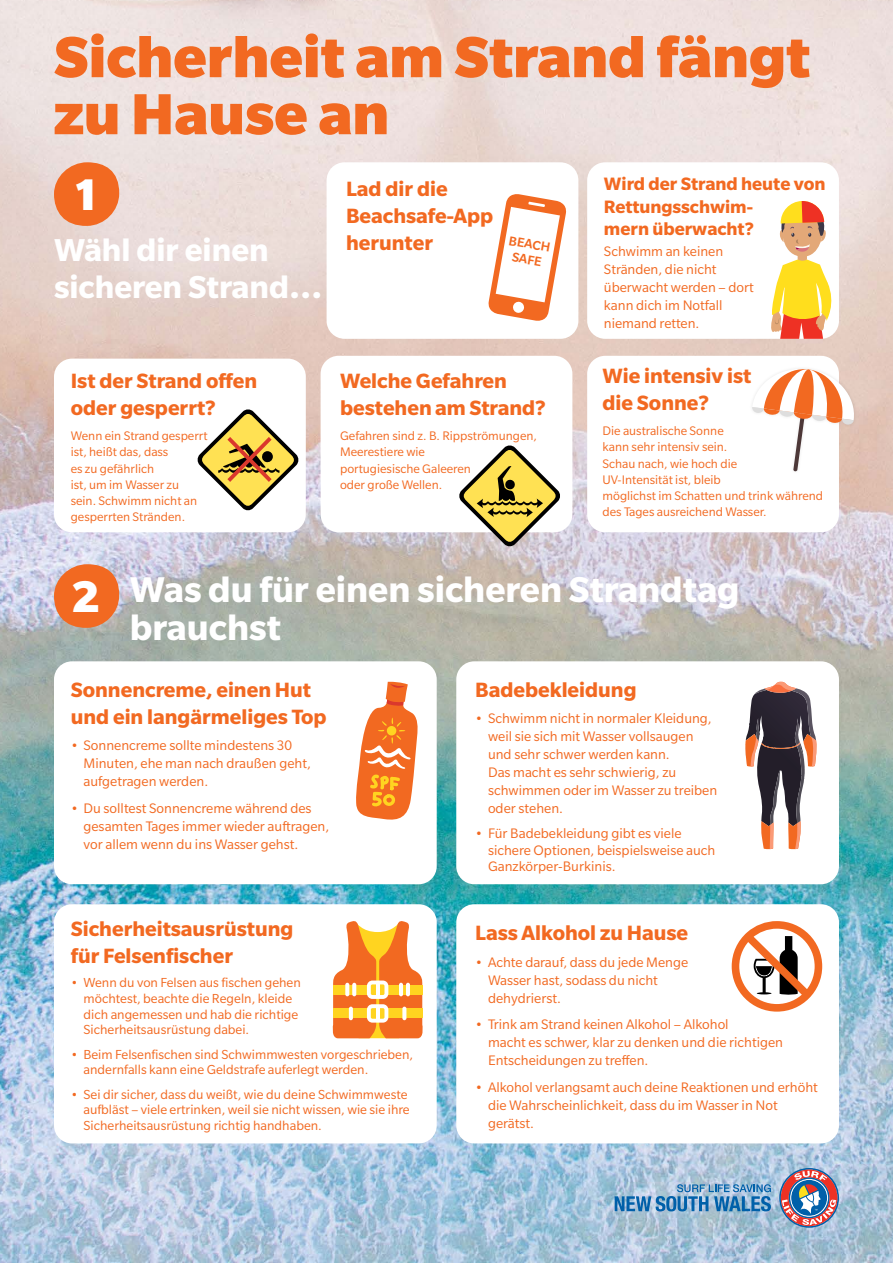
<style>
.page{position:relative;width:893px;height:1263px;background:#fff}
.page>*{position:absolute;margin:0;border:0;box-sizing:border-box;transform-origin:0 0}
.t1{font:900 63px/57px "Slate Std";color:#f26921}
.t2{font:900 48.3px "Slate Std";color:#fff}
.t3{font:700 39px/37.5px "Slate Std";color:#fff}
.t4{font:700 34.5px/37.5px "Slate Std";color:#fff}
.t5{font:700 22.5px/27px "Slate Std";color:#f26921}
.t6{font:700 19.5px/22.5px "Slate Std";color:#f26921}
.t7{font:15px/18px "Slate Std";color:#f26921}
.t8{font:14.25px/15.8px "Slate Std";color:#f26921}
.t9{font:500 14.1px/15.9px "Slate Std";color:#f26921;text-align:center}
.t10{font:13.5px/16.2px "Slate Std";color:#f26921}
.s1{font-size:39px}
</style>
<div class="page">
<img style="left:0;top:0;width:893px;height:1263px">
<svg style="left:779px;top:1168px;width:60px;height:60px;background:#998a9e"></svg>
<svg style="left:615px;top:1184px;width:156px;height:27px;background:#71a2ca"></svg>
<div style="left:327px;top:162px;width:251px;height:177px;background:#fff;border-radius:18px"></div>
<div style="left:54px;top:162px;width:65px;height:64px;background:#f26921;border-radius:50%"></div>
<div style="left:587px;top:162px;width:252px;height:177px;background:#fff;border-radius:18px"></div>
<svg style="left:770px;top:201px;width:67px;height:138px"></svg>
<div style="left:54px;top:359px;width:252px;height:173px;background:#fff;border-radius:18px"></div>
<div style="left:321px;top:356px;width:251px;height:176px;background:#fff;border-radius:18px"></div>
<div style="left:587px;top:356px;width:252px;height:176px;background:#fff;border-radius:18px"></div>
<div style="left:54px;top:661px;width:383px;height:223px;background:#fff;border-radius:18px"></div>
<div style="left:456px;top:661px;width:383px;height:223px;background:#fff;border-radius:18px"></div>
<div style="left:54px;top:904px;width:383px;height:239px;background:#fff;border-radius:18px"></div>
<div style="left:456px;top:904px;width:383px;height:239px;background:#fff;border-radius:18px"></div>
<div style="left:54px;top:564px;width:65px;height:64px;background:#f26921;border-radius:50%"></div>
<svg style="left:197px;top:409px;width:102px;height:102px"></svg>
<svg style="left:458px;top:445px;width:103px;height:102px"></svg>
<svg style="left:488px;top:194px;width:79px;height:127px"></svg>
<svg style="left:356px;top:682px;width:62px;height:138px"></svg>
<div style="left:749px;top:366px;width:108px;height:109px;background:#000;opacity:.1"></div>
<svg style="left:752px;top:366px;width:105px;height:105px"></svg>
<svg style="left:332px;top:921px;width:91px;height:117px"></svg>
<hr style="left:399px;top:983px;width:4px;height:13px;background:#fff;border-radius:2px">
<hr style="left:406px;top:983px;width:4px;height:13px;background:#fff;border-radius:2px">
<svg style="left:402px;top:1007px;width:4px;height:13px"></svg>
<svg style="left:349px;top:1007px;width:4px;height:13px"></svg>
<svg style="left:352px;top:983px;width:4px;height:13px"></svg>
<svg style="left:345px;top:983px;width:4px;height:13px"></svg>
<hr style="left:376px;top:1006px;width:4px;height:14px;background:#fff">
<hr style="left:376px;top:982px;width:4px;height:14px;background:#fff">
<svg style="left:731px;top:921px;width:92px;height:91px"></svg>
<svg style="left:745px;top:682px;width:72px;height:167px"></svg>
<h1 class="t1" style="left:54px;top:28px;width:758px">Sicherheit am Strand fängt zu Hause an</h1>
<h2 class="t2" style="left:72px;top:168px;width:30px">1</h2>
<h3 class="t5" style="left:346px;top:175px;width:149px">Lad dir die<br>Beachsafe-App herunter</h3>
<h3 class="t6" style="left:604px;top:172px;width:223px">Wird der Strand heute von<br>Rettungsschwim-<br>mern überwacht?</h3>
<p class="t9" style="left:510px;top:232px;width:43px;rotate:10deg">BEACH<br>SAFE</p>
<h3 class="t4" style="left:54px;top:231px;width:270px">Wähl dir einen sicheren Strand<span class="s1">…</span></h3>
<p class="t7" style="left:604px;top:242px;width:151px">Schwimm an keinen<br>Stränden, die nicht überwacht werden – dort kann dich im Notfall niemand retten.</p>
<h3 class="t5" style="left:71px;top:367px;width:188px">Ist der Strand offen oder gesperrt?</h3>
<p class="t10" style="left:71px;top:428px;width:138px">Wenn ein Strand gesperrt ist, heißt das, dass<br>es zu gefährlich<br>ist, um im Wasser zu sein. Schwimm nicht an gesperrten Stränden.</p>
<h3 class="t5" style="left:340px;top:367px;width:207px">Welche Gefahren bestehen am Strand?</h3>
<p class="t10" style="left:340px;top:428px;width:199px">Gefahren sind z. B. Rippströmungen,<br>Meerestiere wie<br>portugiesische Galeeren<br>oder große Wellen.</p>
<h3 class="t5" style="left:602px;top:363px;width:150px">Wie intensiv ist die Sonne?</h3>
<p class="t10" style="left:602px;top:423px;width:222px">Die australische Sonne<br>kann sehr intensiv sein.<br>Schau nach, wie hoch die<br>UV-Intensität ist, bleib<br>möglichst im Schatten und trink während des Tages ausreichend Wasser.</p>
<h2 class="t2" style="left:72px;top:570px;width:30px">2</h2>
<h3 class="t3" style="left:130px;top:571px;width:611px">Was du für einen sicheren Strandtag brauchst</h3>
<h3 class="t5" style="left:71px;top:675px;width:257px">Sonnencreme, einen Hut und ein langärmeliges Top</h3>
<p class="t7" style="left:84px;top:736px;width:229px;text-indent:-13px">• Sonnencreme sollte mindestens 30<br>Minuten, ehe man nach draußen geht, aufgetragen werden.</p>
<p class="t7" style="left:84px;top:799px;width:247px;text-indent:-13px">• Du solltest Sonnencreme während des gesamten Tages immer wieder auftragen, vor allem wenn du ins Wasser gehst.</p>
<h3 class="t5" style="left:71px;top:915px;width:224px">Sicherheitsausrüstung für Felsenfischer</h3>
<p class="t8" style="left:84px;top:974px;width:219px;text-indent:-13px">• Wenn du von Felsen aus fischen gehen möchtest, beachte die Regeln, kleide dich angemessen und hab die richtige Sicherheitsausrüstung dabei.</p>
<p class="t8" style="left:84px;top:1046px;width:331px;text-indent:-13px">• Beim Felsenfischen sind Schwimmwesten vorgeschrieben, andernfalls kann eine Geldstrafe auferlegt werden.</p>
<p class="t8" style="left:84px;top:1086px;width:328px;text-indent:-13px">• Sei dir sicher, dass du weißt, wie du deine Schwimmweste aufbläst – viele ertrinken, weil sie nicht wissen, wie sie ihre<br>Sicherheitsausrüstung richtig handhaben.</p>
<h3 class="t5" style="left:475px;top:675px;width:163px">Badebekleidung</h3>
<p class="t7" style="left:488px;top:709px;width:231px;text-indent:-13px">• Schwimm nicht in normaler Kleidung, weil sie sich mit Wasser vollsaugen und sehr schwer werden kann.<br>Das macht es sehr schwierig, zu schwimmen oder im Wasser zu treiben oder stehen.</p>
<p class="t7" style="left:488px;top:825px;width:229px;line-height:16.5px;text-indent:-13px">• Für Badebekleidung gibt es viele sichere Optionen, beispielsweise auch<br>Ganzkörper-Burkinis.</p>
<h3 class="t5" style="left:475px;top:919px;width:214px">Lass Alkohol zu Hause</h3>
<p class="t7" style="left:488px;top:953px;width:202px;text-indent:-13px">• Achte darauf, dass du jede Menge<br>Wasser hast, sodass du nicht dehydrierst.</p>
<p class="t7" style="left:488px;top:1015px;width:297px;text-indent:-13px">• Trink am Strand keinen Alkohol – Alkohol<br>macht es schwer, klar zu denken und die richtigen<br>Entscheidungen zu treffen.</p>
<p class="t7" style="left:488px;top:1078px;width:331px;text-indent:-13px">• Alkohol verlangsamt auch deine Reaktionen und erhöht die Wahrscheinlichkeit, dass du im Wasser in Not gerätst.</p>
</div>
